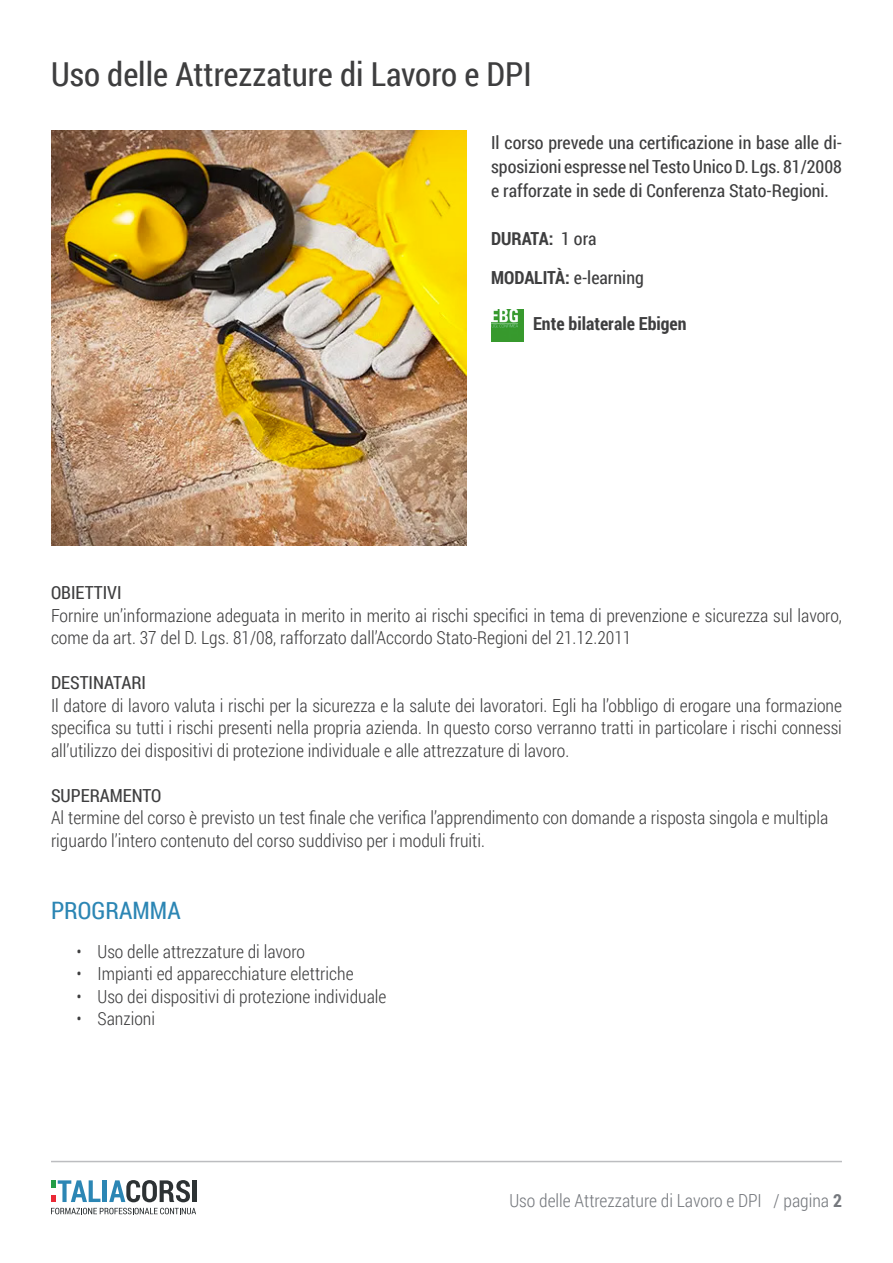
<style>
.page{position:relative;width:893px;height:1263px;background:#fff}
.page>*{position:absolute;margin:0;border:0;box-sizing:border-box;transform-origin:0 0}
.t1{font:33px "Roboto Condensed";color:#3e3e3f}
.t2{font:24px "Roboto Condensed";color:#2c86b4}
.t3{font:300 18px/22.5px "Roboto Condensed";color:#3e3e3f}
.t4{font:18px/24px "Roboto Condensed";color:#3e3e3f;text-align:justify}
.t5{font:700 18px/39px "Roboto Condensed";color:#3e3e3f}
.t6{font:300 18px "Roboto Condensed";color:#76797e}
.s1{font-weight:400}
.s2{font-weight:700}
</style>
<div class="page">
<hr style="left:51px;top:1161px;width:791px;height:1px;background:#bcbdc0">
<hr style="left:103px;top:1180px;width:4px;height:22px;background:#2c86b4">
<svg style="left:109px;top:1180px;width:81px;height:22px"></svg>
<hr style="left:193px;top:1180px;width:4px;height:22px;background:#2d3234">
<svg style="left:51px;top:1208px;width:145px;height:6px"></svg>
<svg style="left:51px;top:1180px;width:49px;height:22px"></svg>
<img style="left:491px;top:310px;width:32px;height:32px">
<img style="left:51px;top:130px;width:415px;height:416px">
<h1 class="t1" style="left:51px;top:51px;width:482px">Uso delle Attrezzature di Lavoro e DPI</h1>
<p class="t4" style="left:491px;top:130px;width:352px">Il corso prevede una certificazione in base alle di&shy;sposizioni espresse nel Testo Unico D. Lgs. 81/2008 e rafforzate in sede di Conferenza Stato-Regioni.</p>
<p class="t5" style="left:491px;top:219px;width:154px">DURATA: <span class="s1">1 ora<br></span>MODALITÀ: <span class="s1">e-learning</span></p>
<p class="t5" style="left:533px;top:303px;width:155px">Ente bilaterale Ebigen</p>
<p class="t4" style="left:51px;top:580px;width:72px">OBIETTIVI</p>
<p class="t3" style="left:51px;top:604px;width:792px">Fornire un’informazione adeguata in merito in merito ai rischi specifici in tema di prevenzione e sicurezza sul lavoro, come da art. 37 del D. Lgs. 81/08, rafforzato dall’Accordo Stato-Regioni del 21.12.2011</p>
<p class="t4" style="left:51px;top:670px;width:97px">DESTINATARI</p>
<p class="t3" style="left:51px;top:694px;width:792px;text-align:justify">Il datore di lavoro valuta i rischi per la sicurezza e la salute dei lavoratori. Egli ha l’obbligo di erogare una formazione specifica su tutti i rischi presenti nella propria azienda. In questo corso verranno tratti in particolare i rischi connessi all’utilizzo dei dispositivi di protezione individuale e alle attrezzature di lavoro.</p>
<p class="t4" style="left:51px;top:783px;width:112px">SUPERAMENTO</p>
<p class="t3" style="left:51px;top:806px;width:779px">Al termine del corso è previsto un test finale che verifica l’apprendimento con domande a risposta singola e multipla riguardo l’intero contenuto del corso suddiviso per i moduli fruiti.</p>
<h2 class="t2" style="left:51px;top:893px;width:131px">PROGRAMMA</h2>
<p class="t3" style="left:77px;top:940px;width:230px">• Uso delle attrezzature di lavoro</p>
<p class="t3" style="left:77px;top:962px;width:279px">• Impianti ed apparecchiature elettriche</p>
<p class="t3" style="left:77px;top:985px;width:311px">• Uso dei dispositivi di protezione individuale</p>
<p class="t3" style="left:77px;top:1007px;width:80px">• Sanzioni</p>
<p class="t6" style="left:509px;top:1188px;width:334px">Uso delle Attrezzature di Lavoro e DPI / pagina <span class="s2">2</span></p>
</div>
